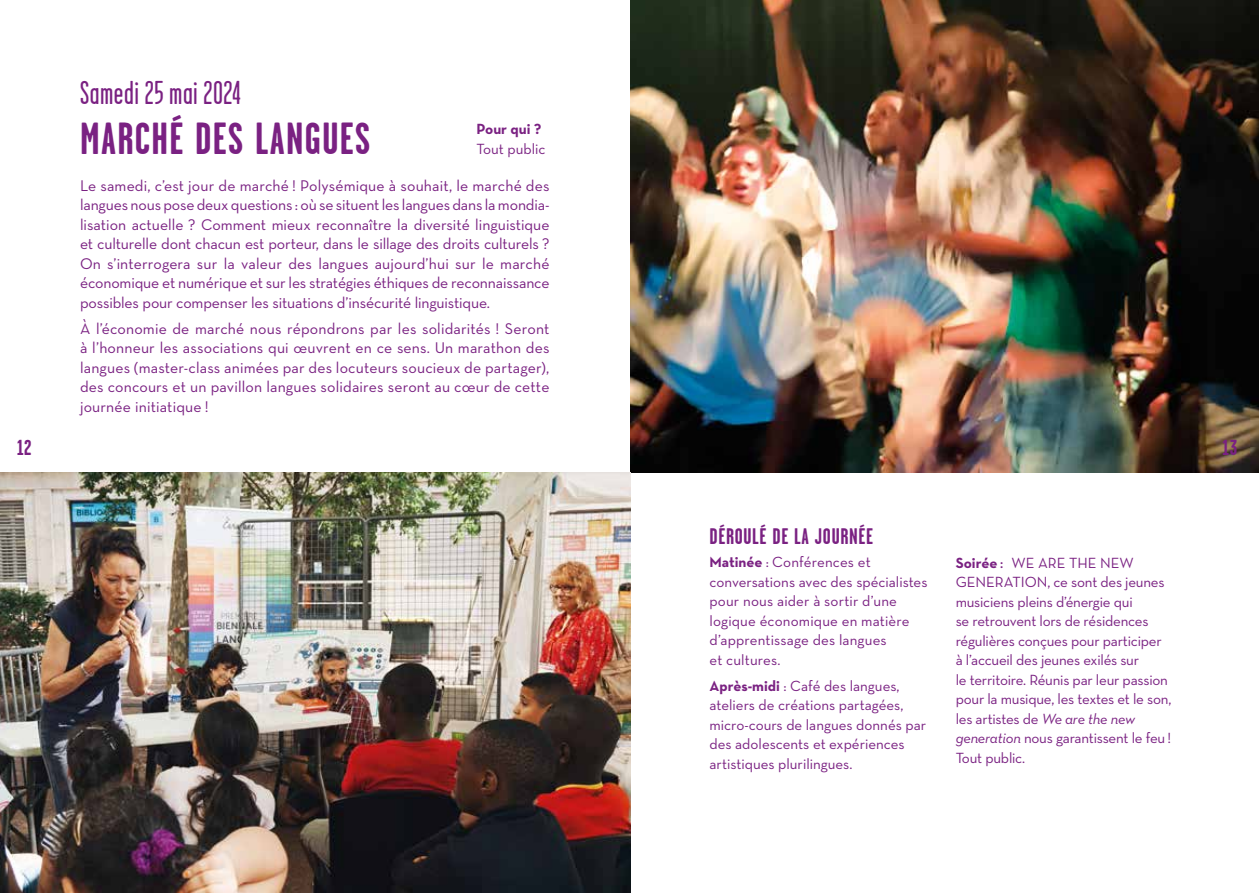
<style>
.page{position:relative;width:1259px;height:893px;background:#fff}
.page>*{position:absolute;margin:0;border:0;box-sizing:border-box;transform-origin:0 0}
.t1{font:700 45px "Garage Gothic";letter-spacing:.03em;color:#7a2182}
.t2{font:33px "Garage Gothic";letter-spacing:.02em;color:#7a2182}
.t3{font:700 22.5px "Garage Gothic";letter-spacing:.03em;color:#7a2182}
.t4{font:700 21.75px "Garage Gothic";color:#7a2182}
.t5{font:15.75px/19.5px "Neutra Text";letter-spacing:-.005em;color:#7a2182;text-align:justify}
.t6{font:15px/19.5px "Neutra Text";letter-spacing:-.005em;color:#7a2182}
.t7{font:700 15px "Neutra Text";color:#7a2182}
.s1{font-weight:700}
.s2{font-size:18px}
.s3{font-style:italic}
</style>
<div class="page">
<img style="left:630px;top:0;width:629px;height:472px">
<img style="left:0;top:472px;width:630px;height:421px">
<h2 class="t2" style="left:80px;top:76px;width:163px">Samedi 25 mai 2024</h2>
<h1 class="t1" style="left:80px;top:114px;width:292px">MARCHÉ DES LANGUES</h1>
<p class="t7" style="left:476px;top:120px;width:66px">Pour qui ?</p>
<p class="t6" style="left:476px;top:139px;width:70px">Tout public</p>
<p class="t5" style="left:80px;top:175px;width:471px">Le samedi, c’est jour de marché ! Polysémique à souhait, le marché des langues nous pose deux questions : où se situent les langues dans la mondia&shy;lisation actuelle ? Comment mieux reconnaître la diversité linguistique et culturelle dont chacun est porteur, dans le sillage des droits culturels ?<br>On s’interrogera sur la valeur des langues aujourd’hui sur le marché économique et numérique et sur les stratégies éthiques de reconnaissance possibles pour compenser les situations d’insécurité linguistique.</p>
<p class="t5" style="left:80px;top:318px;width:471px">À l’économie de marché nous répondrons par les solidarités ! Seront à l’honneur les associations qui œuvrent en ce sens. Un marathon des langues (master-class animées par des locuteurs soucieux de partager), des concours et un pavillon langues solidaires seront au cœur de cette journée initiatique !</p>
<h3 class="t4" style="left:17px;top:436px;width:16px">12</h3>
<h3 class="t4" style="left:1222px;top:436px;width:16px">13</h3>
<h3 class="t3" style="left:709px;top:525px;width:165px">DÉROULÉ DE LA JOURNÉE</h3>
<p class="t6" style="left:709px;top:552px;width:219px"><span class="s1">Matinée</span> : Conférences et conversations avec des spécialistes pour nous aider à sortir d’une logique économique en matière d’apprentissage des langues<br>et cultures.</p>
<p class="t6" style="left:709px;top:676px;width:218px"><span class="s1">Après-midi</span> : Café des langues, ateliers de créations partagées, micro-cours de langues donnés par des adolescents et expériences artistiques plurilingues.</p>
<p class="t6" style="left:955px;top:553px;width:217px"><span class="s1">Soirée</span> <span class="s2">:</span> WE ARE THE NEW<br>GENERATION, ce sont des jeunes musiciens pleins d’énergie qui<br>se retrouvent lors de résidences régulières conçues pour participer à l’accueil des jeunes exilés sur<br>le territoire. Réunis par leur passion pour la musique, les textes et le son, les artistes de <span class="s3">We are the new generation</span> nous garantissent le feu !<br>Tout public.</p>
</div>
